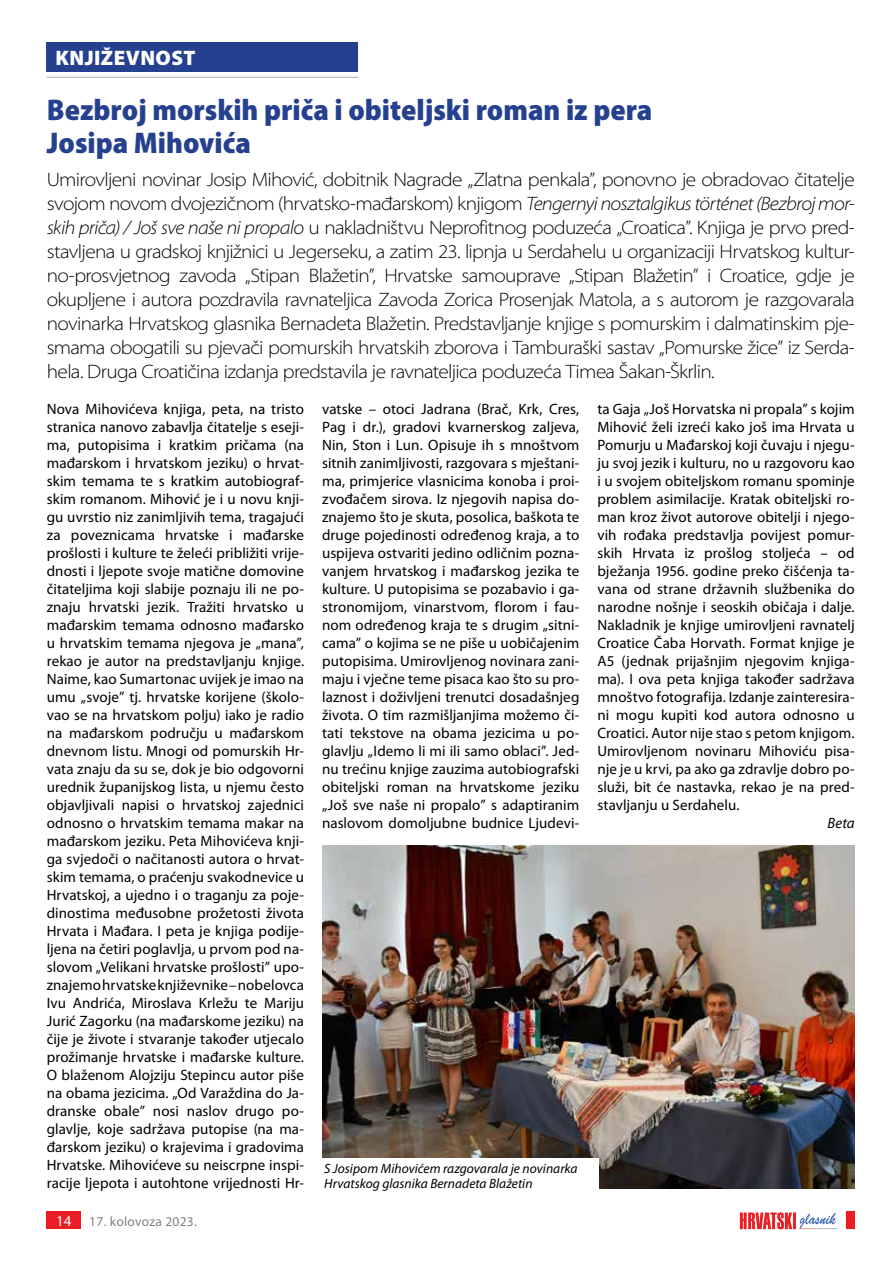
<style>
.page{position:relative;width:893px;height:1263px;background:#fff}
.page>*{position:absolute;margin:0;border:0;box-sizing:border-box;transform-origin:0 0}
.t1{font:900 semi-condensed 30px/33px "Myriad Pro";color:#25408f}
.t2{font:900 21px "Myriad Pro";letter-spacing:.02em;color:#fff}
.t3{font:300 semi-expanded 19.5px/24px "Myriad Pro";letter-spacing:-.035em;color:#000;text-align:justify}
.t4{font:15px/18px "Myriad Pro";letter-spacing:.005em;color:#000;text-align:justify}
.t5{font:italic 15px "Myriad Pro";color:#000}
.t6{font:italic 13.5px/15px "Myriad Pro";color:#000}
.t7{font:13.5px "Myriad Pro";letter-spacing:.02em;color:#808285}
.s1{font-style:italic}
.s2{font-size:15px;color:#fff}
</style>
<div class="page">
<svg style="left:740px;top:1212px;width:96px;height:17px"></svg>
<div style="left:846px;top:1212px;width:9px;height:17px;background:#ed1d24"></div>
<div style="left:47px;top:1212px;width:34px;height:17px;background:#ed1d24"></div>
<div style="left:47px;top:43px;width:311px;height:29px;background:#25408f"></div>
<hr style="left:47px;top:77px;width:311px;height:1px;background:#a7a9ac">
<img style="left:322px;top:845px;width:533px;height:343px">
<div style="left:320px;top:1158px;width:278px;height:35px;background:#fff"></div>
<h2 class="t2" style="left:55px;top:46px;width:142px">KNJIŽEVNOST</h2>
<h1 class="t1" style="left:47px;top:94px;width:607px">Bezbroj morskih priča i obiteljski roman iz pera<br>Josipa Mihovića</h1>
<p class="t3" style="left:47px;top:168px;width:809px">Umirovljeni novinar Josip Mihović, dobitnik Nagrade „Zlatna penkala”, ponovno je obradovao čitatelje svojom novom dvojezičnom (hrvatsko-mađarskom) knjigom <span class="s1">Tengernyi nosztalgikus történet (Bezbroj mor&shy;skih priča) / Još sve naše ni propalo</span> u nakladništvu Neprofitnog poduzeća „Croatica”. Knjiga je prvo pred&shy;stavljena u gradskoj knjižnici u Jegerseku, a zatim 23. lipnja u Serdahelu u organizaciji Hrvatskog kultur&shy;no-prosvjetnog zavoda „Stipan Blažetin”, Hrvatske samouprave „Stipan Blažetin” i Croatice, gdje je okupljene i autora pozdravila ravnateljica Zavoda Zorica Prosenjak Matola, a s autorom je razgovarala novinarka Hrvatskog glasnika Bernadeta Blažetin. Predstavljanje knjige s pomurskim i dalmatinskim pje&shy;smama obogatili su pjevači pomurskih hrvatskih zborova i Tamburaški sastav „Pomurske žice” iz Serda&shy;hela. Druga Croatičina izdanja predstavila je ravnateljica poduzeća Timea Šakan-Škrlin.</p>
<p class="t4" style="left:47px;top:400px;width:259px">Nova Mihovićeva knjiga, peta, na tristo stranica nanovo zabavlja čitatelje s eseji&shy;ma, putopisima i kratkim pričama (na mađarskom i hrvatskom jeziku) o hrvat&shy;skim temama te s kratkim autobiograf&shy;skim romanom. Mihović je i u novu knji&shy;gu uvrstio niz zanimljivih tema, tragajući za poveznicama hrvatske i mađarske prošlosti i kulture te želeći približiti vrije&shy;dnosti i ljepote svoje matične domovine čitateljima koji slabije poznaju ili ne po&shy;znaju hrvatski jezik. Tražiti hrvatsko u mađarskim temama odnosno mađarsko u hrvatskim temama njegova je „mana”, rekao je autor na predstavljanju knjige.<br>Naime, kao Sumartonac uvijek je imao na umu „svoje” tj. hrvatske korijene (školo&shy;vao se na hrvatskom polju) iako je radio na mađarskom području u mađarskom dnevnom listu. Mnogi od pomurskih Hr&shy;vata znaju da su se, dok je bio odgovorni urednik županijskog lista, u njemu često objavljivali napisi o hrvatskoj zajednici odnosno o hrvatskim temama makar na mađarskom jeziku. Peta Mihovićeva knji&shy;ga svjedoči o načitanosti autora o hrvat&shy;skim temama, o praćenju svakodnevice u Hrvatskoj, a ujedno i o traganju za poje&shy;dinostima međusobne prožetosti života Hrvata i Mađara. I peta je knjiga podije&shy;ljena na četiri poglavlja, u prvom pod na&shy;slovom „Velikani hrvatske prošlosti” upo&shy;znajemo hrvatske književnike – nobelovca Ivu Andrića, Miroslava Krležu te Mariju Jurić Zagorku (na mađarskome jeziku) na čije je živote i stvaranje također utjecalo prožimanje hrvatske i mađarske kulture.<br>O blaženom Alojziju Stepincu autor piše na obama jezicima. „Od Varaždina do Ja&shy;dranske obale” nosi naslov drugo po&shy;glavlje, koje sadržava putopise (na ma&shy;đarskom jeziku) o krajevima i gradovima Hrvatske. Mihovićeve su neiscrpne inspi&shy;racije ljepota i autohtone vrijednosti Hr-</p>
<p class="t4" style="left:322px;top:400px;width:259px">vatske – otoci Jadrana (Brač, Krk, Cres, Pag i dr.), gradovi kvarnerskog zaljeva, Nin, Ston i Lun. Opisuje ih s mnoštvom sitnih zanimljivosti, razgovara s mještani&shy;ma, primjerice vlasnicima konoba i proi&shy;zvođačem sirova. Iz njegovih napisa do&shy;znajemo što je skuta, posolica, baškota te druge pojedinosti određenog kraja, a to uspijeva ostvariti jedino odličnim pozna&shy;vanjem hrvatskog i mađarskog jezika te kulture. U putopisima se pozabavio i ga&shy;stronomijom, vinarstvom, florom i fau&shy;nom određenog kraja te s drugim „sitni&shy;cama” o kojima se ne piše u uobičajenim putopisima. Umirovljenog novinara zani&shy;maju i vječne teme pisaca kao što su pro&shy;laznost i doživljeni trenutci dosadašnjeg života. O tim razmišljanjima možemo či&shy;tati tekstove na obama jezicima u po&shy;glavlju „Idemo li mi ili samo oblaci”. Jed&shy;nu trećinu knjige zauzima autobiografski obiteljski roman na hrvatskome jeziku „Još sve naše ni propalo” s adaptiranim naslovom domoljubne budnice Ljudevi-</p>
<p class="t4" style="left:597px;top:400px;width:259px">ta Gaja „Još Horvatska ni propala” s kojim Mihović želi izreći kako još ima Hrvata u Pomurju u Mađarskoj koji čuvaju i njegu&shy;ju svoj jezik i kulturu, no u razgovoru kao i u svojem obiteljskom romanu spominje problem asimilacije. Kratak obiteljski ro&shy;man kroz život autorove obitelji i njego&shy;vih rođaka predstavlja povijest pomur&shy;skih Hrvata iz prošlog stoljeća – od bježanja 1956. godine preko čišćenja ta&shy;vana od strane državnih službenika do narodne nošnje i seoskih običaja i dalje.<br>Nakladnik je knjige umirovljeni ravnatelj Croatice Čaba Horvath. Format knjige je A5 (jednak prijašnjim njegovim knjiga&shy;ma). I ova peta knjiga također sadržava mnoštvo fotografija. Izdanje zainteresira&shy;ni mogu kupiti kod autora odnosno u Croatici. Autor nije stao s petom knjigom.<br>Umirovljenom novinaru Mihoviću pisa&shy;nje je u krvi, pa ako ga zdravlje dobro po&shy;služi, bit će nastavka, rekao je na pred&shy;stavljanju u Serdahelu.</p>
<p class="t5" style="left:828px;top:814px;width:29px">Beta</p>
<p class="t6" style="left:324px;top:1160px;width:255px">S Josipom Mihovićem razgovarala je novinarka<br>Hrvatskog glasnika Bernadeta Blažetin</p>
<p class="t7" style="left:56px;top:1213px;width:142px"><span class="s2">14</span> 17. kolovoza 2023.</p>
</div>
